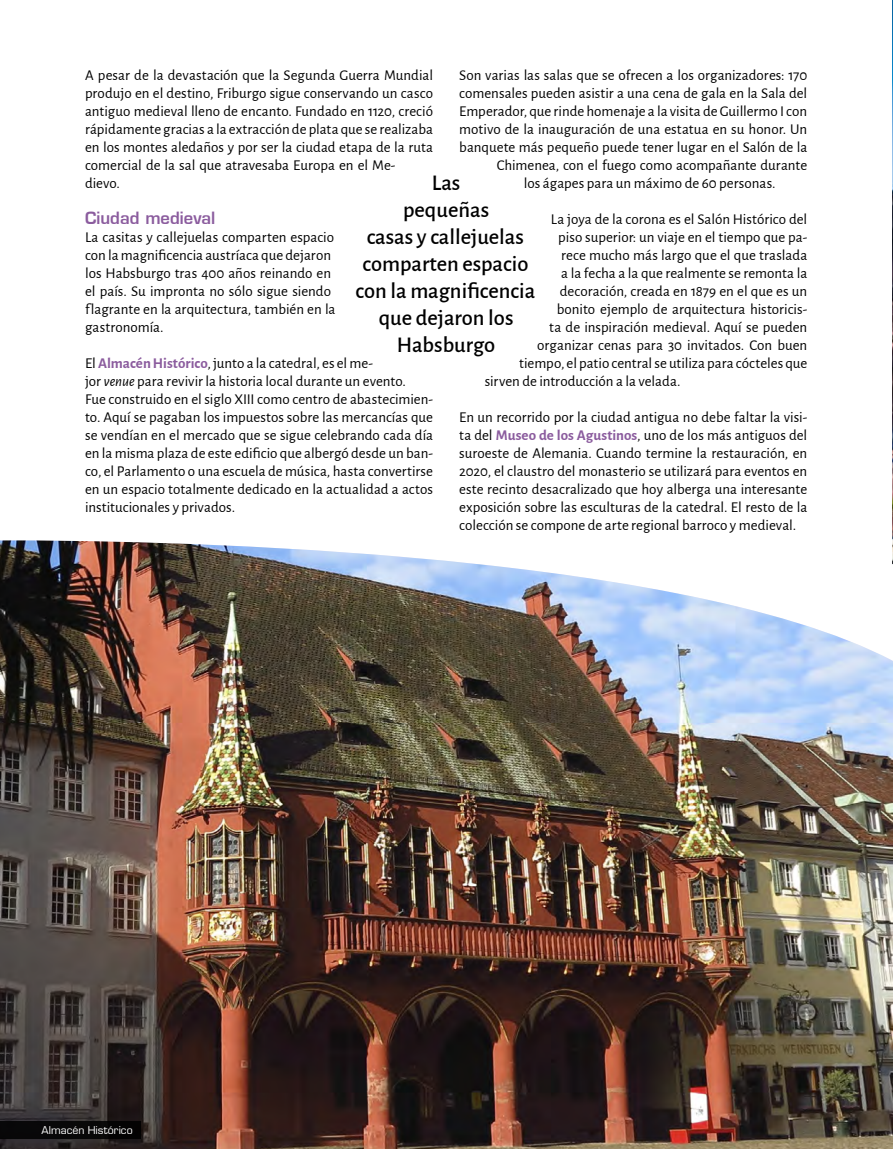
<style>
.page{position:relative;width:893px;height:1149px;background:#fff}
.page>*{position:absolute;margin:0;border:0;box-sizing:border-box;transform-origin:0 0}
.t1{font:500 22.5px/27px "Alegreya Sans";color:#000;text-align:center}
.t2{font:700 16.5px "Euromode";color:#8b5c9e}
.t3{font:15px/18px "Alegreya Sans";color:#000}
.t4{font:10.5px "Euromode Plain";letter-spacing:.005em;color:#fff}
.s1{font-weight:700;color:#8b5c9e}
.s2{font-style:italic}
.s3{font-style:inherit}
</style>
<div class="page">
<img style="left:0;top:540px;width:893px;height:608px">
<svg style="left:892px;top:564px;width:1px;height:148px"></svg>
<img style="left:892px;top:0;width:1px;height:564px">
<div style="left:0;top:1120px;width:140px;height:17px;background:#080808"></div>
<p class="t3" style="left:459px;top:66px;width:350px">Son varias las salas que se ofrecen a los organizadores: 170</p>
<p class="t3" style="left:459px;top:84px;width:349px">comensales pueden asistir a una cena de gala en la Sala del</p>
<p class="t3" style="left:459px;top:102px;width:350px">Emperador, que rinde homenaje a la visita de Guillermo I con</p>
<p class="t3" style="left:459px;top:120px;width:349px">motivo de la inauguración de una estatua en su honor. Un</p>
<p class="t3" style="left:459px;top:138px;width:350px">banquete más pequeño puede tener lugar en el Salón de la</p>
<p class="t3" style="left:497px;top:156px;width:312px">Chimenea, con el fuego como acompañante durante</p>
<p class="t3" style="left:524px;top:174px;width:253px">los ágapes para un máximo de 60 personas.</p>
<p class="t3" style="left:551px;top:210px;width:258px">La joya de la corona es el Salón Histórico del</p>
<p class="t3" style="left:558px;top:228px;width:250px">piso superior: un viaje en el tiempo que pa-</p>
<p class="t3" style="left:561px;top:246px;width:247px">rece mucho más largo que el que traslada</p>
<p class="t3" style="left:561px;top:264px;width:247px">a la fecha a la que realmente se remonta la</p>
<p class="t3" style="left:560px;top:282px;width:249px">decoración, creada en 1879 en el que es un</p>
<p class="t3" style="left:557px;top:300px;width:252px">bonito ejemplo de arquitectura historicis-</p>
<p class="t3" style="left:549px;top:318px;width:260px">ta de inspiración medieval. Aquí se pueden</p>
<p class="t3" style="left:537px;top:336px;width:271px">organizar cenas para 30 invitados. Con buen</p>
<p class="t3" style="left:519px;top:354px;width:290px">tiempo, el patio central se utiliza para cócteles que</p>
<p class="t3" style="left:485px;top:372px;width:197px">sirven de introducción a la velada.</p>
<p class="t3" style="left:459px;top:408px;width:350px;text-align:justify">En un recorrido por la ciudad antigua no debe faltar la visi&shy;ta del <span class="s1">Museo de los Agustinos</span>, uno de los más antiguos del suroeste de Alemania. Cuando termine la restauración, en 2020, el claustro del monasterio se utilizará para eventos en este recinto desacralizado que hoy alberga una interesante exposición sobre las esculturas de la catedral. El resto de la colección se compone de arte regional barroco y medieval.</p>
<p class="t3" style="left:85px;top:66px;width:350px">A pesar de la devastación que la Segunda Guerra Mundial produjo en el destino, Friburgo sigue conservando un casco antiguo medieval lleno de encanto. Fundado en 1120, creció rápidamente gracias a la extracción de plata que se realizaba en los montes aledaños y por ser la ciudad etapa de la ruta comercial de la sal que atravesaba Europa en el Me&shy;dievo.</p>
<p class="t2" style="left:85px;top:208px;width:132px">Ciudad medieval</p>
<p class="t3" style="left:85px;top:228px;width:252px">La casitas y callejuelas comparten espacio con la magnificencia austríaca que dejaron los Habsburgo tras 400 años reinando en el país. Su impronta no sólo sigue siendo flagrante en la arquitectura, también en la gastronomía.</p>
<p class="t3" style="left:85px;top:354px;width:350px">El <span class="s1">Almacén Histórico</span>, junto a la catedral, es el me-<br>jor <span class="s2">venue</span> para revivir la historia local durante un evento.<br>Fue construido en el siglo <span class="s3">XIII</span> como centro de abastecimien&shy;to. Aquí se pagaban los impuestos sobre las mercancías que se vendían en el mercado que se sigue celebrando cada día en la misma plaza de este edificio que albergó desde un ban&shy;co, el Parlamento o una escuela de música, hasta convertirse en un espacio totalmente dedicado en la actualidad a actos institucionales y privados.</p>
<h1 class="t1" style="left:355px;top:168px;width:181px">Las<br>pequeñas<br>casas y callejuelas comparten espacio con la magnificencia que dejaron los<br>Habsburgo</h1>
<p class="t4" style="left:41px;top:1122px;width:93px">Almacén Histórico</p>
</div>
